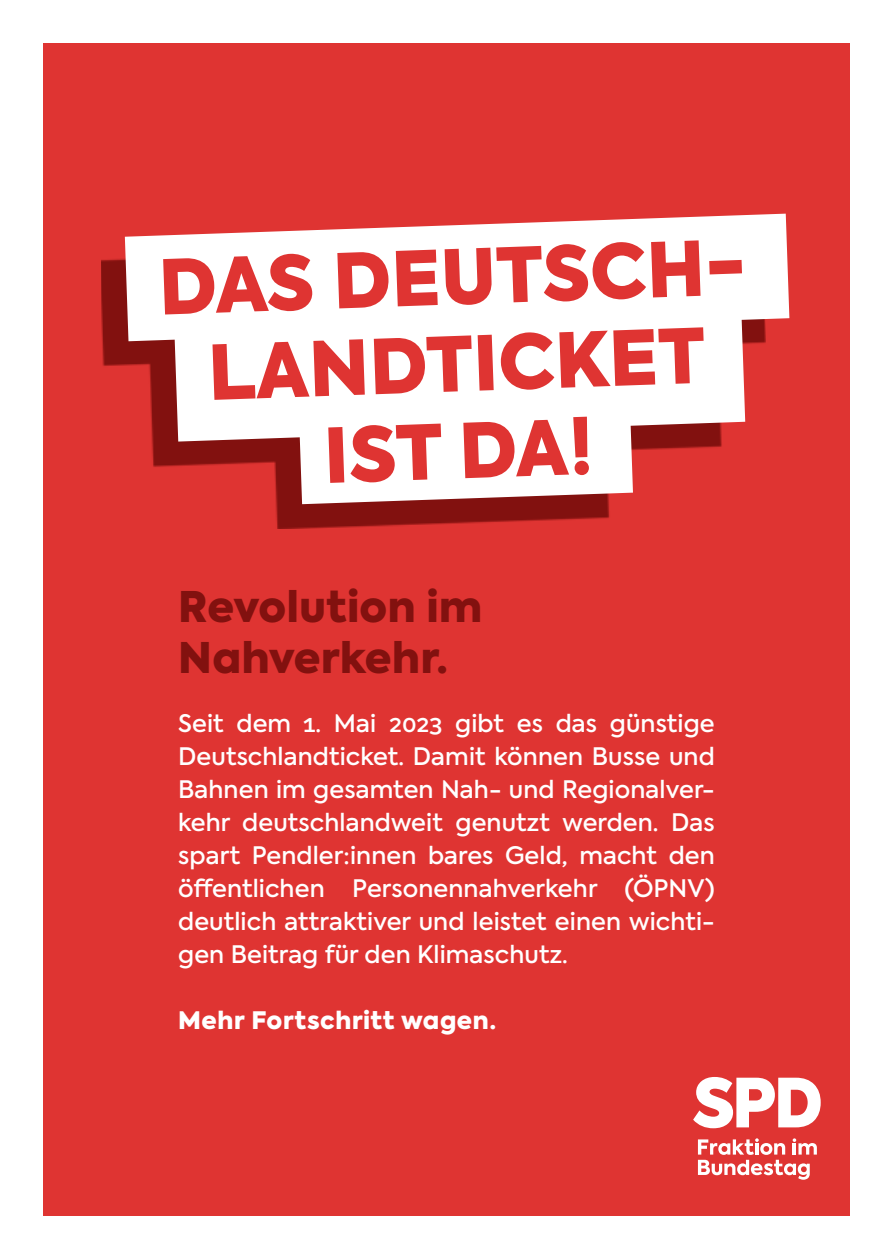
<style>
.page{position:relative;width:893px;height:1259px;background:#fff}
.page>*{position:absolute;margin:0;border:0;box-sizing:border-box;transform-origin:0 0}
.t1{font:900 75px/87px "Axiforma";color:#df3432;text-align:center}
.t2{font:900 42px/51px "Axiforma";letter-spacing:.01em;color:#82110f}
.t3{font:500 24px/33px "Axiforma";letter-spacing:.005em;color:#fff;text-align:justify}
.t4{font:900 24px "Axiforma";letter-spacing:.025em;color:#fff}
</style>
<div class="page">
<div style="left:43px;top:43px;width:807px;height:1173px;background:#df3432"></div>
<svg style="left:101px;top:238px;width:665px;height:290px"></svg>
<svg style="left:125px;top:214px;width:664px;height:127px;background:#fae5e5"></svg>
<svg style="left:298px;top:441px;width:335px;height:63px;background:#f3e7e7"></svg>
<div style="left:175px;top:317px;width:570px;height:124px;background:#fff"></div>
<svg style="left:693px;top:1077px;width:128px;height:51px"></svg>
<svg style="left:698px;top:1138px;width:119px;height:41px"></svg>
<h1 class="t1" style="left:157px;top:245px;width:586px;rotate:-2deg">DAS DEUTSCH-<br>LANDTICKET<br>IST DA!</h1>
<h2 class="t2" style="left:178px;top:582px;width:305px">Revolution im<br>Nahverkehr.</h2>
<p class="t3" style="left:178px;top:707px;width:538px">Seit dem 1. Mai 2023 gibt es das günstige Deutschlandticket. Damit können Busse und Bahnen im gesamten Nah- und Regionalver&shy;kehr deutschlandweit genutzt werden. Das spart Pendler:innen bares Geld, macht den öffentlichen Personennahverkehr (ÖPNV) deutlich attraktiver und leistet einen wichti&shy;gen Beitrag für den Klimaschutz.</p>
<p class="t4" style="left:178px;top:1003px;width:319px">Mehr Fortschritt wagen.</p>
</div>
